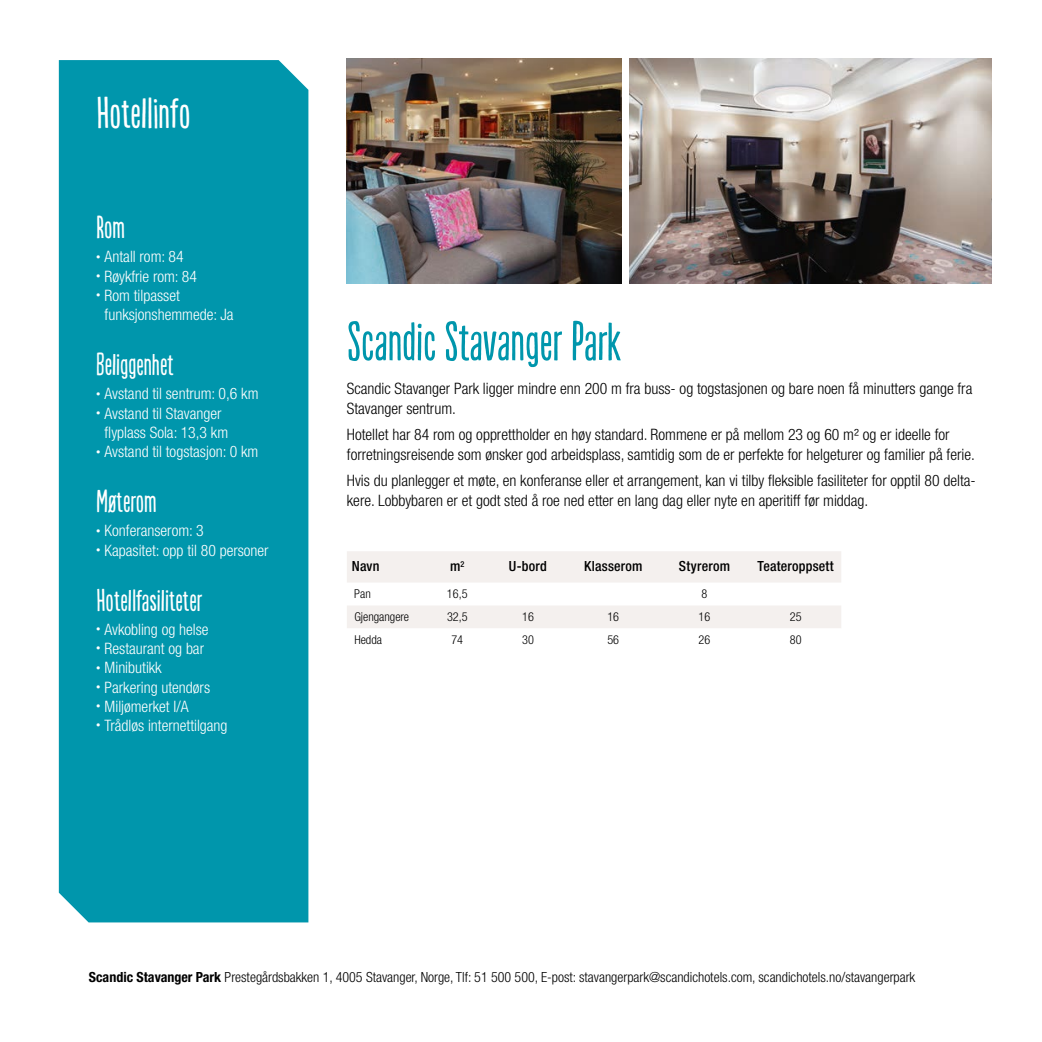
<style>
.page{position:relative;width:1042px;height:1042px;background:#fff}
.page>*{position:absolute;margin:0;border:0;box-sizing:border-box;transform-origin:0 0}
.t1{font:52.5px "Populaire For Scandic";color:#0096ac}
.t2{font:42px "Populaire For Scandic";color:#fff}
.t3{font:29.75px "Populaire For Scandic";color:#fff}
.t4{font:300 condensed 15.75px/19.2px "Helvetica Neue LT Std";color:#000}
.t5{font:300 condensed 15.75px/19.2px "Helvetica Neue LT Std";color:#fff}
.t6{font:300 condensed 14px "Helvetica Neue LT Std";color:#000}
.t7{font:500 condensed 14px "Helvetica Neue LT Std";letter-spacing:.015em;color:#000}
.t8{font:300 condensed 12.25px "Helvetica Neue LT Std";color:#000}
.s1{font-weight:700}
</style>
<div class="page">
<div style="left:59px;top:60px;width:249px;height:862px;background:#0096ac"></div>
<img style="left:629px;top:59px;width:363px;height:225px">
<img style="left:347px;top:59px;width:274px;height:225px">
<div style="left:347px;top:551px;width:494px;height:31px;background:#f4f0ee"></div>
<div style="left:347px;top:606px;width:494px;height:22px;background:#f4f0ee"></div>
<p class="t2" style="left:96px;top:89px;width:96px">Hotellinfo</p>
<p class="t3" style="left:96px;top:211px;width:31px">Rom</p>
<p class="t5" style="left:96px;top:247px;width:89px"><sup>•</sup> Antall rom: 84</p>
<p class="t5" style="left:96px;top:266px;width:102px"><sup>•</sup> Røykfrie rom: 84</p>
<p class="t5" style="left:105px;top:286px;width:130px;text-indent:-9px"><sup>•</sup> Rom tilpasset funksjonshemmede: Ja</p>
<p class="t3" style="left:96px;top:348px;width:79px">Beliggenhet</p>
<p class="t5" style="left:96px;top:384px;width:164px"><sup>•</sup> Avstand til sentrum: 0,6 km</p>
<p class="t5" style="left:96px;top:403px;width:134px;text-align:center"><sup>•</sup> Avstand til Stavanger flyplass Sola: 13,3 km</p>
<p class="t5" style="left:96px;top:442px;width:164px"><sup>•</sup> Avstand til togstasjon: 0 km</p>
<p class="t3" style="left:96px;top:485px;width:62px">Møterom</p>
<p class="t5" style="left:96px;top:521px;width:109px"><sup>•</sup> Konferanserom: 3</p>
<p class="t5" style="left:96px;top:540px;width:174px"><sup>•</sup> Kapasitet: opp til 80 personer</p>
<p class="t3" style="left:96px;top:583px;width:108px">Hotellfasiliteter</p>
<p class="t5" style="left:96px;top:619px;width:114px"><sup>•</sup> Avkobling og helse</p>
<p class="t5" style="left:96px;top:639px;width:110px"><sup>•</sup> Restaurant og bar</p>
<p class="t5" style="left:96px;top:658px;width:67px"><sup>•</sup> Minibutikk</p>
<p class="t5" style="left:96px;top:677px;width:116px"><sup>•</sup> Parkering utendørs</p>
<p class="t5" style="left:96px;top:696px;width:94px"><sup>•</sup> Miljømerket I/A</p>
<p class="t5" style="left:96px;top:716px;width:133px"><sup>•</sup> Trådløs internettilgang</p>
<p class="t1" style="left:347px;top:312px;width:276px">Scandic Stavanger Park</p>
<p class="t4" style="left:347px;top:379px;width:627px">Scandic Stavanger Park ligger mindre enn 200 m fra buss- og togstasjonen og bare noen få minutters gange fra<br>Stavanger sentrum.</p>
<p class="t4" style="left:347px;top:425px;width:629px">Hotellet har 84 rom og opprettholder en høy standard. Rommene er på mellom 23 og 60 m² og er ideelle for forretningsreisende som ønsker god arbeidsplass, samtidig som de er perfekte for helgeturer og familier på ferie.</p>
<p class="t4" style="left:347px;top:471px;width:630px">Hvis du planlegger et møte, en konferanse eller et arrangement, kan vi tilby fleksible fasiliteter for opptil 80 delta&shy;kere. Lobbybaren er et godt sted å roe ned etter en lang dag eller nyte en aperitiff før middag.</p>
<p class="t7" style="left:352px;top:558px;width:29px">Navn</p>
<p class="t7" style="left:450px;top:558px;width:16px">m<sup>2</sup></p>
<p class="t7" style="left:509px;top:558px;width:40px">U-bord</p>
<p class="t7" style="left:584px;top:558px;width:60px">Klasserom</p>
<p class="t7" style="left:679px;top:558px;width:53px">Styrerom</p>
<p class="t7" style="left:757px;top:558px;width:78px">Teateroppsett</p>
<p class="t8" style="left:354px;top:587px;width:18px">Pan</p>
<p class="t8" style="left:447px;top:587px;width:22px">16,5</p>
<p class="t8" style="left:701px;top:587px;width:7px">8</p>
<p class="t8" style="left:354px;top:610px;width:56px">Gjengangere</p>
<p class="t8" style="left:447px;top:610px;width:22px">32,5</p>
<p class="t8" style="left:522px;top:610px;width:13px">16</p>
<p class="t8" style="left:607px;top:610px;width:13px">16</p>
<p class="t8" style="left:698px;top:610px;width:13px">16</p>
<p class="t8" style="left:790px;top:610px;width:13px">25</p>
<p class="t8" style="left:354px;top:633px;width:29px">Hedda</p>
<p class="t8" style="left:451px;top:633px;width:13px">74</p>
<p class="t8" style="left:522px;top:633px;width:13px">30</p>
<p class="t8" style="left:607px;top:633px;width:13px">56</p>
<p class="t8" style="left:698px;top:633px;width:13px">26</p>
<p class="t8" style="left:790px;top:633px;width:13px">80</p>
<p class="t6" style="left:89px;top:969px;width:828px"><span class="s1">Scandic Stavanger Park</span> Prestegårdsbakken 1, 4005 Stavanger, Norge, Tlf: 51 500 500, E-post: stavangerpark@scandichotels.com, scandichotels.no/stavangerpark</p>
</div>
